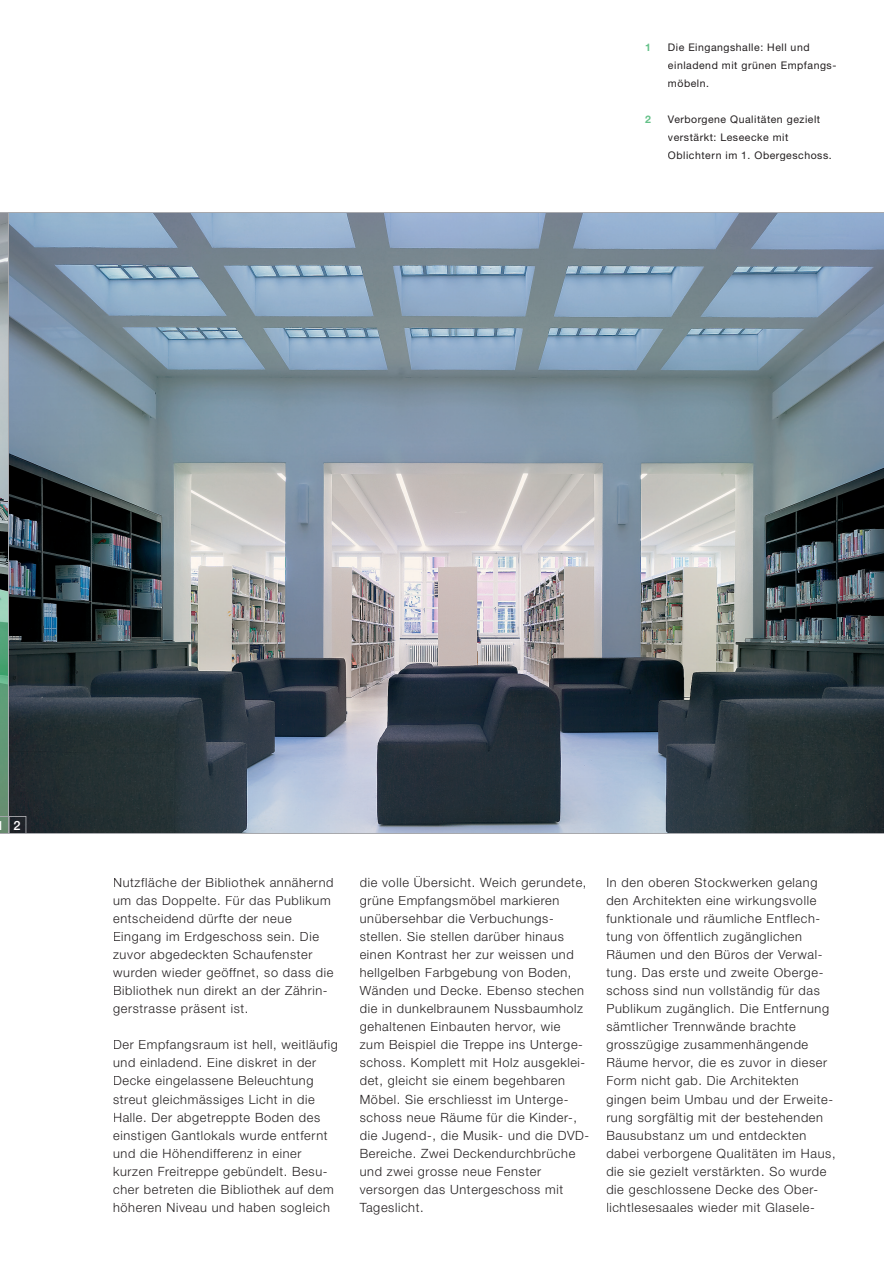
<style>
.page{position:relative;width:884px;height:1263px;background:#fff}
.page>*{position:absolute;margin:0;border:0;box-sizing:border-box;transform-origin:0 0}
.t1{font:300 12.75px/18px "Helvetica Neue LT";letter-spacing:.05em;color:#231f20}
.t2{font:500 12.75px "Helvetica Neue LT";color:#fff}
.t3{font:10.5px/18px "Helvetica Neue LT";letter-spacing:.05em;color:#231f20}
.t4{font:700 10.5px "Helvetica Neue LT";color:#65c189}
</style>
<div class="page">
<img style="left:0;top:213px;width:884px;height:620px">
<svg style="left:0;top:816px;width:26px;height:17px"></svg>
<hr style="left:0;top:212px;width:884px;height:1px;background:#a8a9ad">
<hr style="left:0;top:833px;width:884px;height:1px;background:#a8a9ad">
<hr style="left:8px;top:213px;width:1px;height:620px;background:#a8a9ad">
<p class="t4" style="left:645px;top:40px;width:7px">1</p>
<p class="t4" style="left:645px;top:112px;width:7px">2</p>
<p class="t3" style="left:668px;top:38px;width:170px">Die Eingangshalle: Hell und einladend mit grünen Empfangs&shy;möbeln.</p>
<p class="t3" style="left:668px;top:110px;width:165px">Verborgene Qualitäten gezielt verstärkt: Leseecke mit<br>Oblichtern im 1. Obergeschoss.</p>
<p class="t2" style="left:14px;top:818px;width:9px">2</p>
<p class="t1" style="left:113px;top:874px;width:222px">Nutzfläche der Bibliothek annähernd um das Doppelte. Für das Publikum entscheidend dürfte der neue<br>Eingang im Erdgeschoss sein. Die zuvor abgedeckten Schaufenster wurden wieder geöffnet, so dass die<br>Bibliothek nun direkt an der Zährin&shy;gerstrasse präsent ist.</p>
<p class="t1" style="left:113px;top:1036px;width:226px">Der Empfangsraum ist hell, weitläufig und einladend. Eine diskret in der Decke eingelassene Beleuchtung streut gleichmässiges Licht in die Halle. Der abgetreppte Boden des einstigen Gantlokals wurde entfernt und die Höhendifferenz in einer kurzen Freitreppe gebündelt. Besu&shy;cher betreten die Bibliothek auf dem höheren Niveau und haben sogleich</p>
<p class="t1" style="left:360px;top:874px;width:231px">die volle Übersicht. Weich gerundete, grüne Empfangsmöbel markieren unübersehbar die Verbuchungs&shy;stellen. Sie stellen darüber hinaus einen Kontrast her zur weissen und hellgelben Farbgebung von Boden, Wänden und Decke. Ebenso stechen die in dunkelbraunem Nussbaumholz gehaltenen Einbauten hervor, wie<br>zum Beispiel die Treppe ins Unterge&shy;schoss. Komplett mit Holz ausgeklei&shy;det, gleicht sie einem begehbaren Möbel. Sie erschliesst im Unterge&shy;schoss neue Räume für die Kinder-, die Jugend-, die Musik- und die DVD-Bereiche. Zwei Deckendurchbrüche und zwei grosse neue Fenster versorgen das Untergeschoss mit Tageslicht.</p>
<p class="t1" style="left:606px;top:874px;width:231px">In den oberen Stockwerken gelang den Architekten eine wirkungsvolle funktionale und räumliche Entflech&shy;tung von öffentlich zugänglichen Räumen und den Büros der Verwal&shy;tung. Das erste und zweite Oberge&shy;schoss sind nun vollständig für das Publikum zugänglich. Die Entfernung sämtlicher Trennwände brachte grosszügige zusammenhängende Räume hervor, die es zuvor in dieser Form nicht gab. Die Architekten gingen beim Umbau und der Erweite&shy;rung sorgfältig mit der bestehenden Bausubstanz um und entdeckten dabei verborgene Qualitäten im Haus, die sie gezielt verstärkten. So wurde die geschlossene Decke des Ober&shy;lichtlesesaales wieder mit Glasele-</p>
</div>
